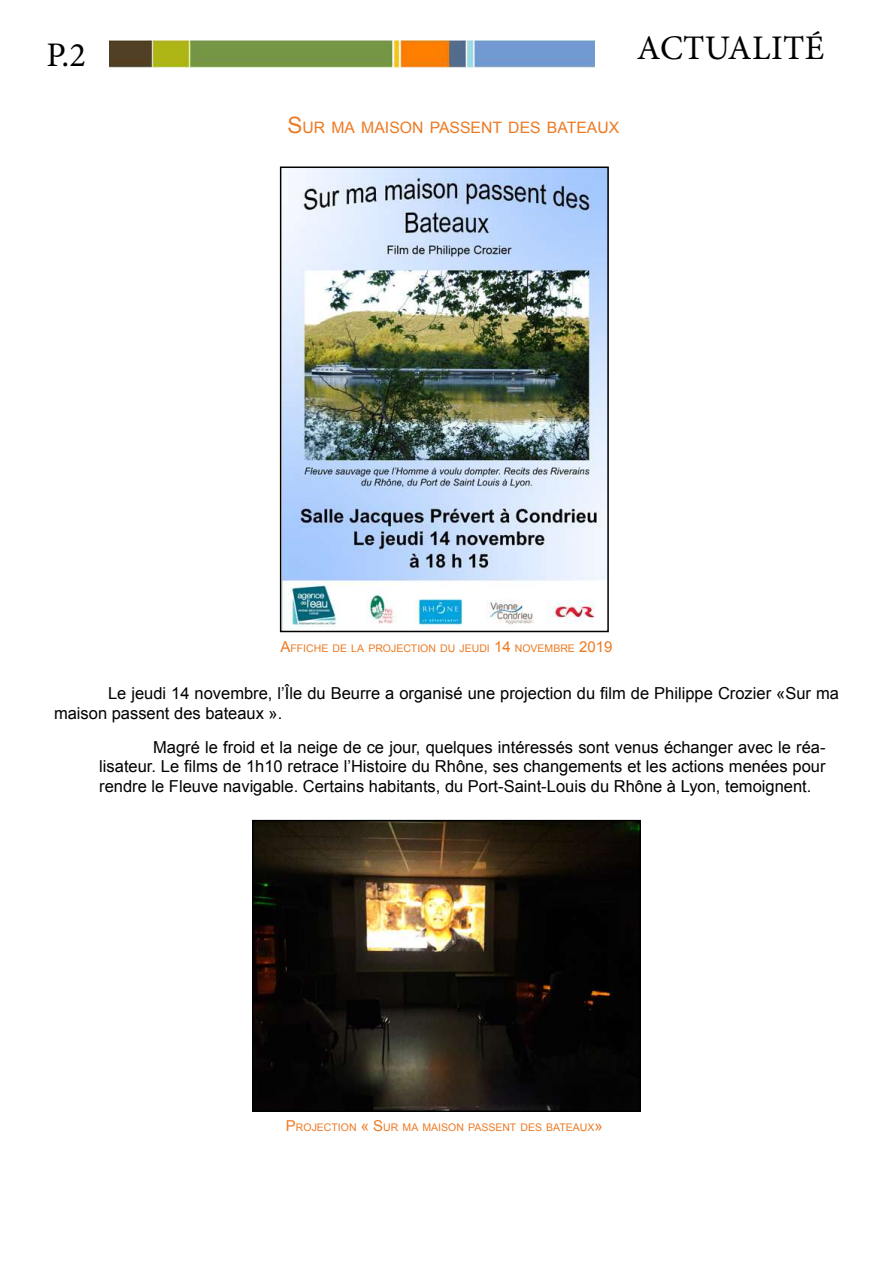
<style>
.page{position:relative;width:893px;height:1263px;background:#fff}
.page>*{position:absolute;margin:0;border:0;box-sizing:border-box;transform-origin:0 0}
.t1{font:34.5px "Minion Pro";letter-spacing:.01em;color:#000}
.t2{font:16.5px/19.8px "Arial";color:#000}
.t3{font:15.75px "Arial";color:#ed7a23}
.t4{font:10.5px "Arial";color:#ed7a23}
.s1{font-size:22.5px}
.s2{font-size:15px}
</style>
<div class="page">
<img style="left:109px;top:41px;width:485px;height:26px">
<img style="left:283px;top:169px;width:323px;height:458px">
<div style="left:280px;top:166px;width:329px;height:466px;border:2px solid #000"></div>
<img style="left:255px;top:823px;width:383px;height:286px">
<div style="left:252px;top:820px;width:389px;height:292px;border:2px solid #000"></div>
<h1 class="t1" style="left:46px;top:31px;width:41px">P.2</h1>
<h1 class="t1" style="left:637px;top:25px;width:189px">ACTUALITÉ</h1>
<p class="t3" style="left:287px;top:117px;width:333px"><span class="s1">S</span>UR MA MAISON PASSENT DES BATEAUX</p>
<p class="t4" style="left:280px;top:642px;width:333px"><span class="s2">A</span>FFICHE DE LA PROJECTION DU JEUDI <span class="s2">14</span> NOVEMBRE <span class="s2">2019</span></p>
<p class="t2" style="left:54px;top:683px;width:786px;text-indent:54px">Le jeudi 14 novembre, l’Île du Beurre a organisé une projection du film de Philippe Crozier «Sur ma maison passent des bateaux ».</p>
<p class="t2" style="left:99px;top:737px;width:728px;text-align:justify;text-indent:54px">Magré le froid et la neige de ce jour, quelques intéressés sont venus échanger avec le réa&shy;lisateur. Le films de 1h10 retrace l’Histoire du Rhône, ses changements et les actions menées pour rendre le Fleuve navigable. Certains habitants, du Port-Saint-Louis du Rhône à Lyon, temoignent.</p>
<p class="t4" style="left:286px;top:1120px;width:318px"><span class="s2">P</span>ROJECTION <span class="s2">« S</span>UR MA MAISON PASSENT DES BATEAUX<span class="s2">»</span></p>
</div>
